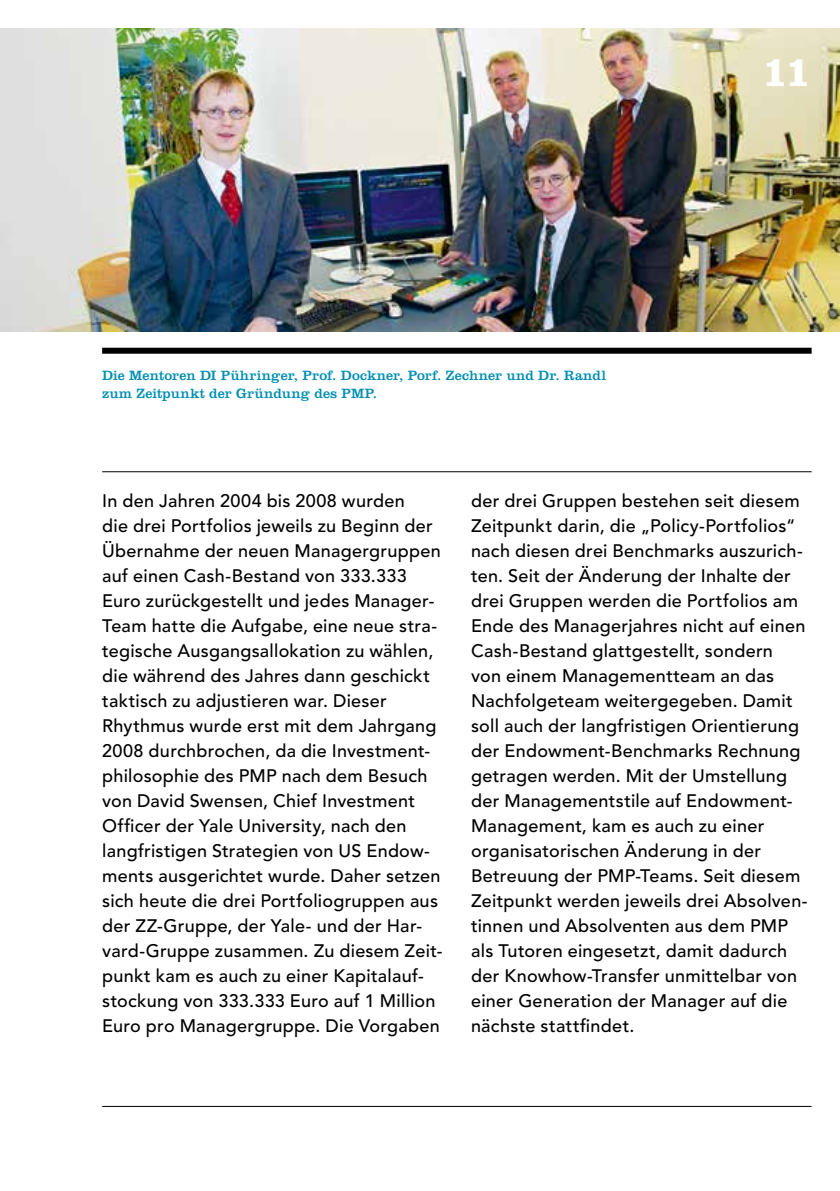
<style>
.page{position:relative;width:840px;height:1191px;background:#fff}
.page>*{position:absolute;margin:0;border:0;box-sizing:border-box;transform-origin:0 0}
.t1{font:700 44px "Clarendon LT Std";color:#fff}
.t2{font:500 18px/25px "Avenir LT Std";letter-spacing:.015em;color:#000}
.t3{font:14px/18px "Clarendon LT Std";letter-spacing:.01em;color:#008fb3}
</style>
<div class="page">
<hr style="left:102px;top:1106px;width:709px;height:1px;background:#000">
<hr style="left:102px;top:471px;width:709px;height:1px;background:#000">
<div style="left:102px;top:348px;width:709px;height:6px;background:#000"></div>
<img style="left:0;top:28px;width:839px;height:304px">
<p class="t3" style="left:102px;top:366px;width:505px">Die Mentoren DI Pühringer, Prof. Dockner, Porf. Zechner und Dr. Randl zum Zeitpunkt der Gründung des PMP.</p>
<h1 class="t1" style="left:761px;top:45px;width:51px">11</h1>
<p class="t2" style="left:102px;top:488px;width:341px">In den Jahren 2004 bis 2008 wurden<br>die drei Portfolios jeweils zu Beginn der Übernahme der neuen Managergruppen auf einen Cash-Bestand von 333.333<br>Euro zurückgestellt und jedes Manager-Team hatte die Aufgabe, eine neue stra&shy;tegische Ausgangsallokation zu wählen, die während des Jahres dann geschickt taktisch zu adjustieren war. Dieser Rhythmus wurde erst mit dem Jahrgang 2008 durchbrochen, da die Investment&shy;philosophie des PMP nach dem Besuch von David Swensen, Chief Investment Officer der Yale University, nach den langfristigen Strategien von US Endow&shy;ments ausgerichtet wurde. Daher setzen sich heute die drei Portfoliogruppen aus der ZZ-Gruppe, der Yale- und der Har&shy;vard-Gruppe zusammen. Zu diesem Zeit&shy;punkt kam es auch zu einer Kapitalauf&shy;stockung von 333.333 Euro auf 1 Million Euro pro Managergruppe. Die Vorgaben</p>
<p class="t2" style="left:471px;top:488px;width:338px">der drei Gruppen bestehen seit diesem Zeitpunkt darin, die „Policy-Portfolios“ nach diesen drei Benchmarks auszurich&shy;ten. Seit der Änderung der Inhalte der drei Gruppen werden die Portfolios am Ende des Managerjahres nicht auf einen Cash-Bestand glattgestellt, sondern<br>von einem Managementteam an das Nachfolgeteam weitergegeben. Damit soll auch der langfristigen Orientierung der Endowment-Benchmarks Rechnung getragen werden. Mit der Umstellung der Managementstile auf Endowment-Management, kam es auch zu einer organisatorischen Änderung in der Betreuung der PMP-Teams. Seit diesem Zeitpunkt werden jeweils drei Absolven&shy;tinnen und Absolventen aus dem PMP als Tutoren eingesetzt, damit dadurch der Knowhow-Transfer unmittelbar von einer Generation der Manager auf die nächste stattfindet.</p>
</div>
